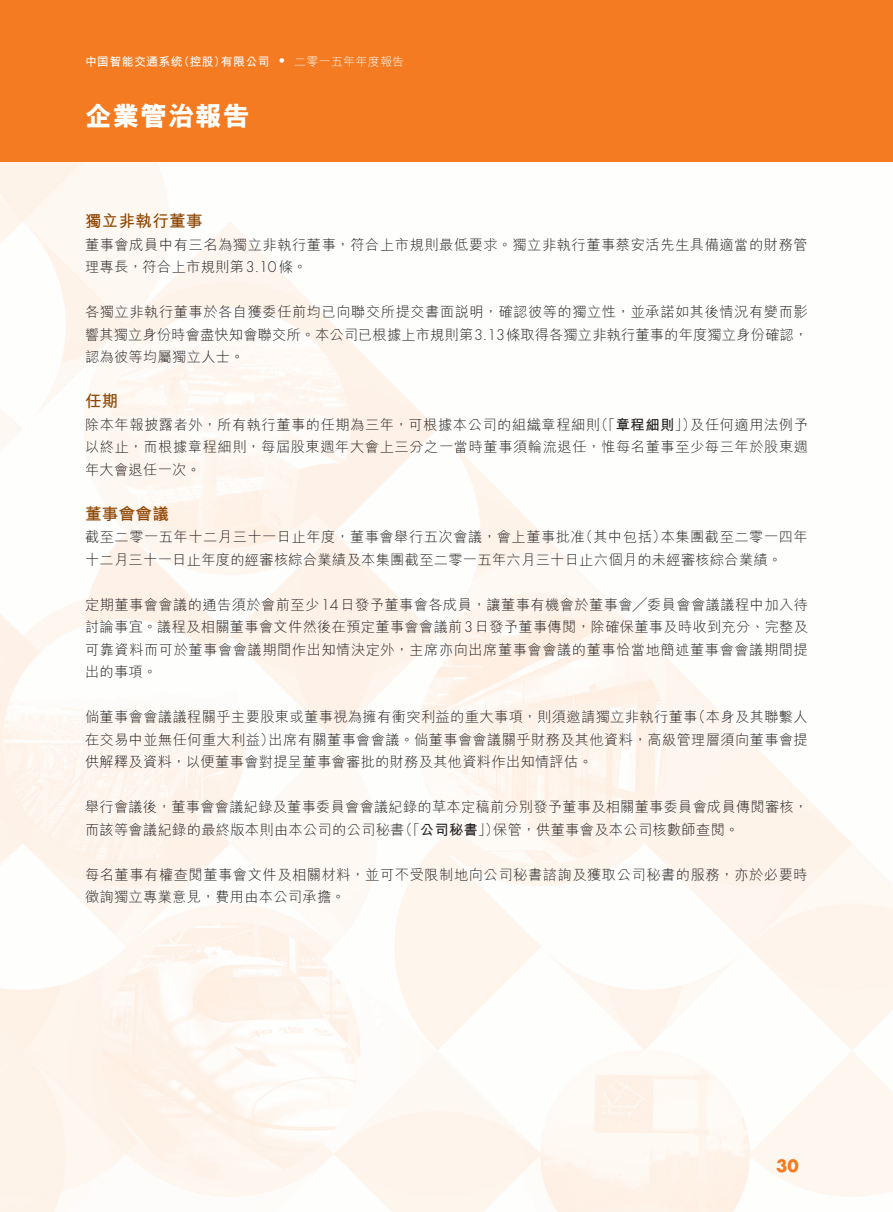
<style>
.page{position:relative;width:893px;height:1212px;background:#fff}
.page>*{position:absolute;margin:0;border:0;box-sizing:border-box;transform-origin:0 0}
.t1{font:800 27px "M Hei HK";letter-spacing:.02em;color:#fff}
._02_H2{font:700 16.5px "M Hei HK";letter-spacing:.02em;color:#8d4400}
.t2{font:700 16.5px "Futura Std";color:#f47b21}
._00_txt{font:300 14.25px/22.5px "M Hei HK";letter-spacing:.025em;color:#231f20}
.t3{font:700 12px "M Hei HKS";letter-spacing:.02em;color:#fff}
.t4{font:300 12px "M Hei HK";letter-spacing:.02em;color:#fff}
.t5{font:700 12px "Futura Std";color:#fff}
.s1{font-family:"Futura Std"}
.s2{font-weight:700}
</style>
<div class="page">
<img style="left:0;top:162px;width:893px;height:1050px">
<div style="left:0;top:0;width:893px;height:162px;background:#f47b21"></div>
<p class="t3" style="left:85px;top:53px;width:99px">中国智能交通系統</p>
<p class="t1" style="left:85px;top:103px;width:166px">企業管治報告</p>
<p class="t3" style="left:178px;top:53px;width:50px">（控股）</p>
<p class="t3" style="left:221px;top:53px;width:50px">有限公司</p>
<p class="t5" style="left:278px;top:53px;width:10px">•</p>
<p class="t4" style="left:294px;top:55px;width:111px">二零一五年年度報告</p>
<p class="_02_H2" style="left:85px;top:209px;width:119px">獨立非執行董事</p>
<p class="_00_txt" style="left:85px;top:233px;width:724px">董事會成員中有三名為獨立非執行董事，符合上市規則最低要求。獨立非執行董事蔡安活先生具備適當的財務管理專長，符合上市規則第<span class="s1">3.10</span>條。</p>
<p class="_00_txt" style="left:85px;top:301px;width:724px;text-align:justify">各獨立非執行董事於各自獲委任前均已向聯交所提交書面說明，確認彼等的獨立性，並承諾如其後情況有變而影響其獨立身份時會盡快知會聯交所。本公司已根據上市規則第<span class="s1">3.13</span>條取得各獨立非執行董事的年度獨立身份確認，認為彼等均屬獨立人士。</p>
<p class="_02_H2" style="left:85px;top:389px;width:35px">任期</p>
<p class="_00_txt" style="left:690px;top:413px;width:119px">及任何適用法例予</p>
<p class="_00_txt" style="left:594px;top:413px;width:103px">（「<span class="s2">章程細則</span>」）</p>
<p class="_00_txt" style="left:85px;top:413px;width:725px">除本年報披露者外，所有執行董事的任期為三年，可根據本公司的組織章程細則<br>以終止，而根據章程細則，每屆股東週年大會上三分之一當時董事須輪流退任，惟每名董事至少每三年於股東週年大會退任一次。</p>
<p class="_02_H2" style="left:85px;top:502px;width:85px">董事會會議</p>
<p class="_00_txt" style="left:661px;top:526px;width:149px">本集團截至二零一四年</p>
<p class="_00_txt" style="left:579px;top:526px;width:89px">（其中包括）</p>
<p class="_00_txt" style="left:85px;top:526px;width:699px">截至二零一五年十二月三十一日止年度，董事會舉行五次會議，會上董事批准<br>十二月三十一日止年度的經審核綜合業績及本集團截至二零一五年六月三十日止六個月的未經審核綜合業績。</p>
<p class="_00_txt" style="left:85px;top:593px;width:724px;text-align:justify">定期董事會會議的通告須於會前至少<span class="s1">14</span>日發予董事會各成員，讓董事有機會於董事會╱委員會會議議程中加入待討論事宜。議程及相關董事會文件然後在預定董事會會議前<span class="s1">3</span>日發予董事傳閱，除確保董事及時收到充分、完整及可靠資料而可於董事會會議期間作出知情決定外，主席亦向出席董事會會議的董事恰當地簡述董事會會議期間提出的事項。</p>
<p class="_00_txt" style="left:692px;top:706px;width:118px">（本身及其聯繫人</p>
<p class="_00_txt" style="left:269px;top:706px;width:541px;text-indent:-184px">倘董事會會議議程關乎主要股東或董事視為擁有衝突利益的重大事項，則須邀請獨立非執行董事<br>出席有關董事會會議。倘董事會會議關乎財務及其他資料，高級管理層須向董事會提</p>
<p class="_00_txt" style="left:85px;top:728px;width:509px">在交易中並無任何重大利益）<br>供解釋及資料，以便董事會對提呈董事會審批的財務及其他資料作出知情評估。</p>
<p class="_00_txt" style="left:493px;top:796px;width:316px;text-indent:-408px">舉行會議後，董事會會議紀錄及董事委員會會議紀錄的草本定稿前分別發予董事及相關董事委員會成員傳閱審核，保管，供董事會及本公司核數師查閱。</p>
<p class="_00_txt" style="left:399px;top:818px;width:102px">（「<span class="s2">公司秘書</span>」）</p>
<p class="_00_txt" style="left:85px;top:818px;width:321px">而該等會議紀錄的最終版本則由本公司的公司秘書</p>
<p class="_00_txt" style="left:85px;top:863px;width:724px">每名董事有權查閱董事會文件及相關材料，並可不受限制地向公司秘書諮詢及獲取公司秘書的服務，亦於必要時徵詢獨立專業意見，費用由本公司承擔。</p>
<p class="t2" style="left:776px;top:1155px;width:24px">30</p>
</div>
